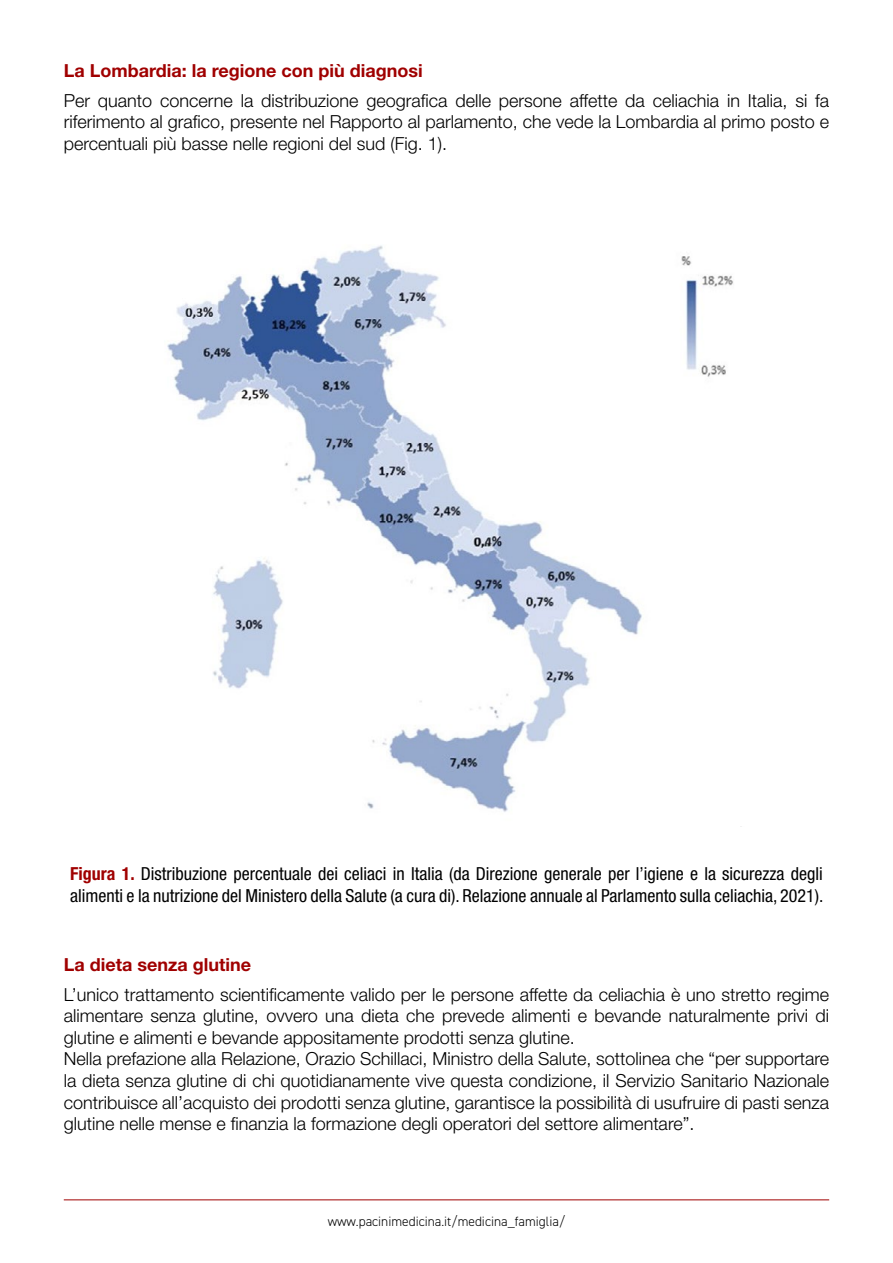
<style>
.page{position:relative;width:893px;height:1263px;background:#fff}
.page>*{position:absolute;margin:0;border:0;box-sizing:border-box;transform-origin:0 0}
.t1{font:300 18px/21.6px "Helvetica Neue LT Std";color:#000;text-align:justify}
.t2{font:condensed 18px/21.6px "Helvetica Neue LT Std";color:#000}
.t3{font:700 18px "Helvetica Neue LT Std";color:#a00000}
.t4{font:300 13.5px "DIN2014";color:#000}
.s1{font-weight:700;color:#a00000}
</style>
<div class="page">
<hr style="left:64px;top:1199px;width:765px;height:1px;background:#a00000">
<img style="left:167px;top:245px;width:575px;height:582px">
<div style="left:719px;top:799px;width:38px;height:27px;background:#fff"></div>
<p class="t3" style="left:64px;top:59px;width:360px">La Lombardia: la regione con più diagnosi</p>
<p class="t1" style="left:64px;top:89px;width:767px">Per quanto concerne la distribuzione geografica delle persone affette da celiachia in Italia, si fa riferimento al grafico, presente nel Rapporto al parlamento, che vede la Lombardia al primo posto e percentuali più basse nelle regioni del sud (Fig. 1).</p>
<p class="t2" style="left:70px;top:863px;width:755px"><span class="s1">Figura 1.</span> Distribuzione percentuale dei celiaci in Italia (da Direzione generale per l’igiene e la sicurezza degli alimenti e la nutrizione del Ministero della Salute (a cura di). Relazione annuale al Parlamento sulla celiachia, 2021).</p>
<p class="t3" style="left:64px;top:953px;width:189px">La dieta senza glutine</p>
<p class="t1" style="left:64px;top:983px;width:767px;text-align:left">L’unico trattamento scientificamente valido per le persone affette da celiachia è uno stretto regime alimentare senza glutine, ovvero una dieta che prevede alimenti e bevande naturalmente privi di glutine e alimenti e bevande appositamente prodotti senza glutine.<br>Nella prefazione alla Relazione, Orazio Schillaci, Ministro della Salute, sottolinea che “per supportare la dieta senza glutine di chi quotidianamente vive questa condizione, il Servizio Sanitario Nazionale contribuisce all’acquisto dei prodotti senza glutine, garantisce la possibilità di usufruire di pasti senza glutine nelle mense e finanzia la formazione degli operatori del settore alimentare”.</p>
<p class="t4" style="left:328px;top:1213px;width:239px">www.pacinimedicina.it/medicina_famiglia/</p>
</div>
